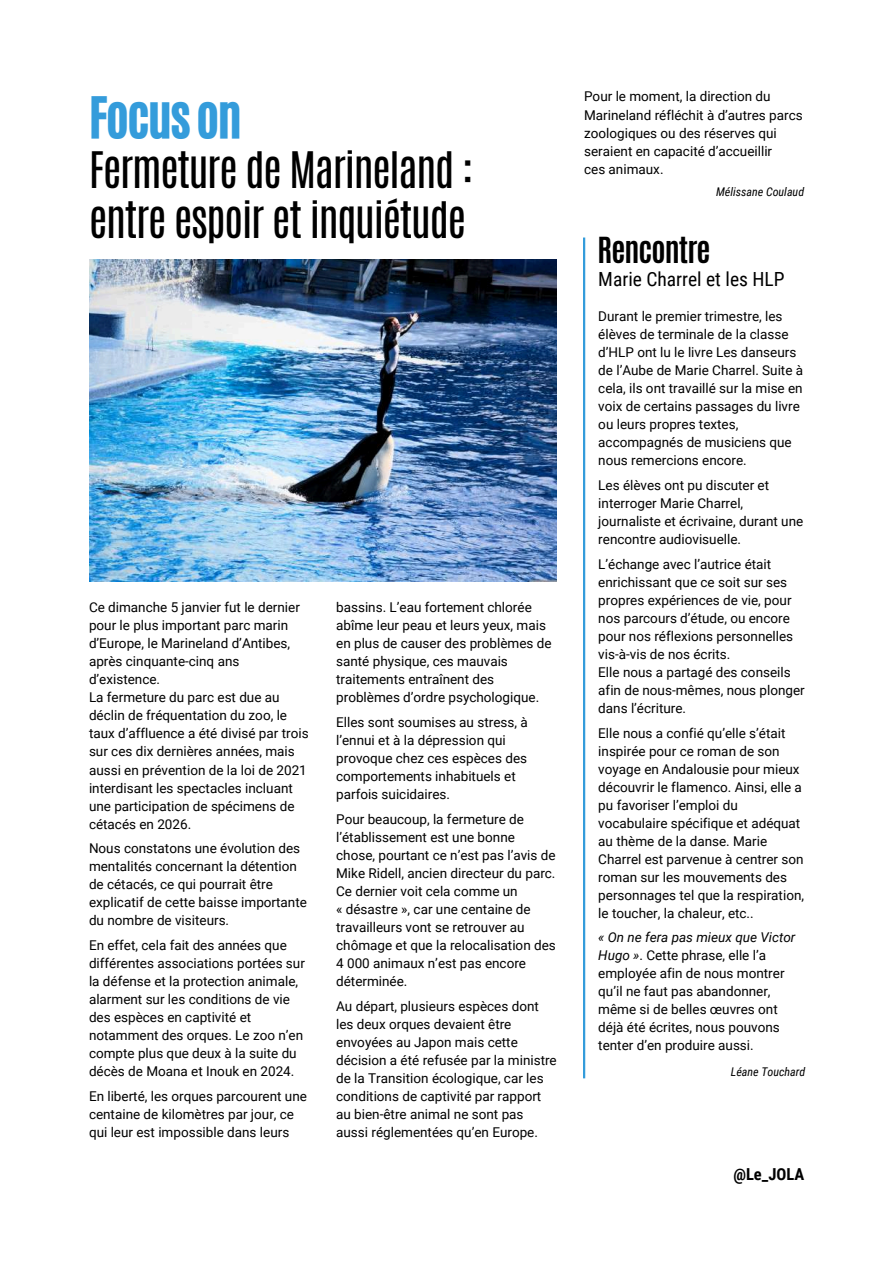
<style>
.page{position:relative;width:894px;height:1264px;background:#fff}
.page>*{position:absolute;margin:0;border:0;box-sizing:border-box;transform-origin:0 0}
.t1{font:48px "CA Generated";letter-spacing:-.03em;color:#349cdb}
.t2{font:42px/49.5px "Antonio";letter-spacing:-.03em;color:#000}
.t3{font:700 30px "Antonio";letter-spacing:-.03em;color:#000}
.t4{font:19.5px "Roboto Condensed";color:#000}
.t5{font:700 16.5px "Roboto Condensed";color:#000}
.t6{font:13.5px/18px "Roboto";color:#000}
.t7{font:italic 12px "Roboto Condensed";color:#000}
.s1{font-style:italic}
</style>
<div class="page">
<img style="left:89px;top:259px;width:467px;height:322px">
<hr style="left:583px;top:237px;width:2px;height:841px;background:#349cdb">
<h1 class="t1" style="left:89px;top:83px;width:154px">Focus on</h1>
<h2 class="t2" style="left:89px;top:146px;width:386px">Fermeture de Marineland : entre espoir et inquiétude</h2>
<p class="t6" style="left:89px;top:599px;width:221px">Ce dimanche 5 janvier fut le dernier pour le plus important parc marin d’Europe, le Marineland d’Antibes, après cinquante-cinq ans d’existence.<br>La fermeture du parc est due au déclin de fréquentation du zoo, le taux d’affluence a été divisé par trois sur ces dix dernières années, mais aussi en prévention de la loi de 2021 interdisant les spectacles incluant une participation de spécimens de cétacés en 2026.</p>
<p class="t6" style="left:89px;top:839px;width:219px">Nous constatons une évolution des mentalités concernant la détention de cétacés, ce qui pourrait être explicatif de cette baisse importante du nombre de visiteurs.</p>
<p class="t6" style="left:89px;top:936px;width:217px">En effet, cela fait des années que différentes associations portées sur la défense et la protection animale, alarment sur les conditions de vie des espèces en captivité et notamment des orques. Le zoo n’en compte plus que deux à la suite du décès de Moana et Inouk en 2024.</p>
<p class="t6" style="left:89px;top:1087px;width:219px">En liberté, les orques parcourent une centaine de kilomètres par jour, ce qui leur est impossible dans leurs</p>
<p class="t6" style="left:336px;top:599px;width:217px">bassins. L’eau fortement chlorée abîme leur peau et leurs yeux, mais en plus de causer des problèmes de santé physique, ces mauvais traitements entraînent des problèmes d’ordre psychologique.</p>
<p class="t6" style="left:336px;top:713px;width:193px">Elles sont soumises au stress, à l’ennui et à la dépression qui provoque chez ces espèces des comportements inhabituels et parfois suicidaires.</p>
<p class="t6" style="left:336px;top:810px;width:221px">Pour beaucoup, la fermeture de l’établissement est une bonne chose, pourtant ce n’est pas l’avis de<br>Mike Ridell, ancien directeur du parc.<br>Ce dernier voit cela comme un<br>« désastre », car une centaine de travailleurs vont se retrouver au chômage et que la relocalisation des<br>4 000 animaux n’est pas encore déterminée.</p>
<p class="t6" style="left:336px;top:997px;width:222px">Au départ, plusieurs espèces dont les deux orques devaient être envoyées au Japon mais cette décision a été refusée par la ministre de la Transition écologique, car les conditions de captivité par rapport au bien-être animal ne sont pas aussi réglementées qu’en Europe.</p>
<p class="t6" style="left:584px;top:88px;width:220px">Pour le moment, la direction du<br>Marineland réfléchit à d’autres parcs zoologiques ou des réserves qui seraient en capacité d’accueillir<br>ces animaux.</p>
<p class="t7" style="left:715px;top:185px;width:90px">Mélissane Coulaud</p>
<h3 class="t3" style="left:597px;top:229px;width:115px">Rencontre</h3>
<h3 class="t4" style="left:598px;top:268px;width:188px">Marie Charrel et les HLP</h3>
<p class="t6" style="left:598px;top:307px;width:206px">Durant le premier trimestre, les élèves de terminale de la classe d’HLP ont lu le livre Les danseurs de l’Aube de Marie Charrel. Suite à cela, ils ont travaillé sur la mise en voix de certains passages du livre ou leurs propres textes, accompagnés de musiciens que nous remercions encore.</p>
<p class="t6" style="left:598px;top:476px;width:206px">Les élèves ont pu discuter et interroger Marie Charrel, journaliste et écrivaine, durant une rencontre audiovisuelle.</p>
<p class="t6" style="left:598px;top:555px;width:208px">L’échange avec l’autrice était enrichissant que ce soit sur ses propres expériences de vie, pour nos parcours d’étude, ou encore pour nos réflexions personnelles vis-à-vis de nos écrits.<br>Elle nous a partagé des conseils afin de nous-mêmes, nous plonger dans l’écriture.</p>
<p class="t6" style="left:598px;top:724px;width:207px">Elle nous a confié qu’elle s’était inspirée pour ce roman de son voyage en Andalousie pour mieux découvrir le flamenco. Ainsi, elle a pu favoriser l’emploi du vocabulaire spécifique et adéquat au thème de la danse. Marie<br>Charrel est parvenue à centrer son roman sur les mouvements des personnages tel que la respiration, le toucher, la chaleur, etc..</p>
<p class="t6" style="left:598px;top:928px;width:198px"><span class="s1">« On ne fera pas mieux que Victor<br>Hugo »</span>. Cette phrase, elle l’a employée afin de nous montrer qu’il ne faut pas abandonner, même si de belles œuvres ont déjà été écrites, nous pouvons tenter d’en produire aussi.</p>
<p class="t7" style="left:730px;top:1064px;width:76px">Léane Touchard</p>
<p class="t5" style="left:733px;top:1164px;width:72px">@Le_JOLA</p>
</div>
